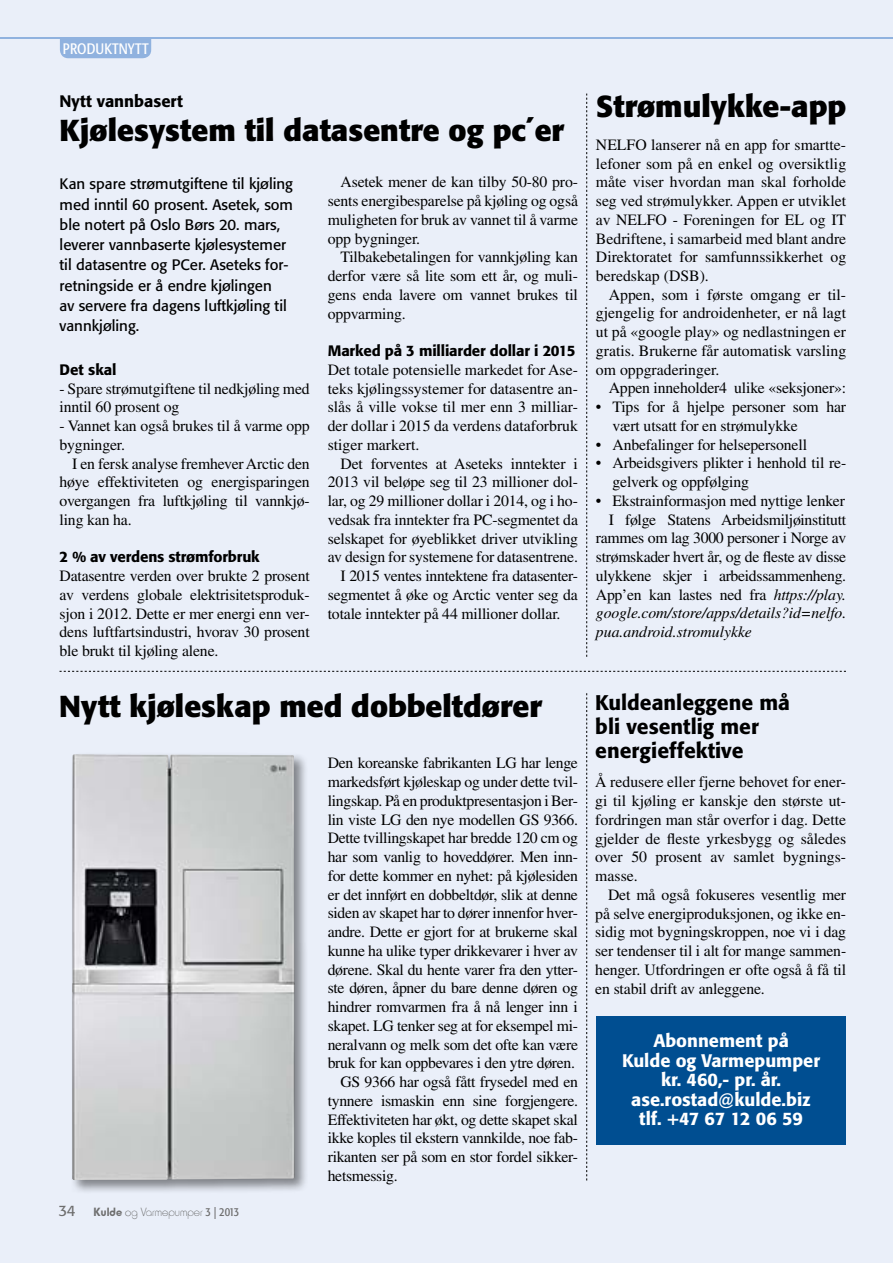
<style>
.page{position:relative;width:893px;height:1263px;background:#eaeff9}
.page>*{position:absolute;margin:0;border:0;box-sizing:border-box;transform-origin:0 0}
.t1{font:700 30px "Formata";color:#000}
.t2{font:500 21px/24px "Formata";color:#000}
.t3{font:500 18px/19.5px "Formata";color:#fff;text-align:center}
.t4{font:500 16.5px "Formata";color:#000}
.t5{font:15.75px/18.8px "Times";letter-spacing:-.02em;color:#000;text-align:justify}
.t6{font:italic 15.75px "Times";letter-spacing:-.005em;color:#000}
.t7{font:15px/20.2px "Formata";color:#000}
.t8{font:500 15px "Formata";letter-spacing:-.01em;color:#000}
.t9{font:condensed 15px "Formata";color:#fff}
.t10{font:100 12px "Hammer";color:#565655}
.s1{font-family:"Formata";font-weight:400;font-size:15px;color:#6e6e6e}
.s2{font-family:"Hammer Fat";font-weight:400;color:#6e6e6e}
.s3{font-family:"Formata";font-weight:400;font-stretch:condensed;color:#6e6e6e}
.s4{font-style:italic}
</style>
<div class="page">
<div style="left:60px;top:39px;width:91px;height:20px;background:#90b2df"></div>
<hr style="left:0;top:37px;width:892px;height:2px;background:#90b2df">
<div style="left:70px;top:752px;width:239px;height:441px;background:#000;opacity:.45"></div>
<img style="left:72px;top:754px;width:223px;height:426px">
<svg style="left:60px;top:671px;width:786px;height:1px"></svg>
<svg style="left:586px;top:693px;width:1px;height:487px"></svg>
<svg style="left:586px;top:94px;width:1px;height:563px"></svg>
<div style="left:596px;top:1016px;width:250px;height:128px;background:#004e91"></div>
<p class="t9" style="left:63px;top:39px;width:87px">PRODUKTNYTT</p>
<p class="t9" style="left:64px;top:40px;width:54px">NYHETER</p>
<p class="t4" style="left:60px;top:91px;width:125px">Nytt vannbasert</p>
<h1 class="t1" style="left:60px;top:112px;width:507px">Kjølesystem til datasentre og pc´er</h1>
<p class="t7" style="left:60px;top:174px;width:235px">Kan spare strømutgiftene til kjøling med inntil 60 prosent. Asetek, som ble notert på Oslo Børs 20. mars, leverer vannbaserte kjølesystemer til datasentre og PCer. Aseteks for&shy;retningside er å endre kjølingen<br>av servere fra dagens luftkjøling til vannkjøling.</p>
<p class="t5" style="left:328px;top:173px;width:252px;text-indent:13px">Asetek mener de kan tilby 50-80 pro&shy;sents energibesparelse på kjøling og også muligheten for bruk av vannet til å varme opp bygninger.</p>
<p class="t5" style="left:328px;top:248px;width:252px;text-indent:13px">Tilbakebetalingen for vannkjøling kan derfor være så lite som ett år, og muli&shy;gens enda lavere om vannet brukes til oppvarming.</p>
<p class="t8" style="left:328px;top:342px;width:249px">Marked på 3 milliarder dollar i 2015</p>
<p class="t5" style="left:328px;top:360px;width:252px">Det totale potensielle markedet for Ase&shy;teks kjølingssystemer for datasentre an&shy;slås å ville vokse til mer enn 3 milliar&shy;der dollar i 2015 da verdens dataforbruk stiger markert.</p>
<p class="t5" style="left:340px;top:454px;width:239px">Det forventes at Aseteks inntekter i</p>
<p class="t5" style="left:328px;top:473px;width:252px">2013 vil beløpe seg til 23 millioner dol-</p>
<p class="t5" style="left:328px;top:491px;width:252px">lar, og 29 millioner dollar i 2014, og i ho-</p>
<p class="t5" style="left:328px;top:510px;width:252px">vedsak fra inntekter fra PC-segmentet da</p>
<p class="t5" style="left:328px;top:529px;width:252px">selskapet for øyeblikket driver utvikling</p>
<p class="t5" style="left:328px;top:547px;width:252px">av design for systemene for datasentrene.</p>
<p class="t5" style="left:340px;top:566px;width:239px">I 2015 ventes inntektene fra datasenter-</p>
<p class="t5" style="left:328px;top:585px;width:252px">segmentet å øke og Arctic venter seg da</p>
<p class="t5" style="left:328px;top:604px;width:234px">totale inntekter på 44 millioner dollar.</p>
<p class="t8" style="left:60px;top:360px;width:59px">Det skal</p>
<p class="t5" style="left:60px;top:379px;width:252px">- Spare strømutgiftene til nedkjøling med inntil 60 prosent og</p>
<p class="t5" style="left:60px;top:416px;width:252px">- Vannet kan også brukes til å varme opp bygninger.</p>
<p class="t5" style="left:60px;top:454px;width:252px;text-indent:13px">I en fersk analyse fremhever Arctic den høye effektiviteten og energisparingen overgangen fra luftkjøling til vannkjø&shy;ling kan ha.</p>
<p class="t8" style="left:60px;top:548px;width:202px">2 % av verdens strømforbruk</p>
<p class="t5" style="left:60px;top:566px;width:252px">Datasentre verden over brukte 2 prosent av verdens globale elektrisitetsproduk&shy;sjon i 2012. Dette er mer energi enn ver&shy;dens luftfartsindustri, hvorav 30 prosent ble brukt til kjøling alene.</p>
<h1 class="t1" style="left:59px;top:687px;width:485px">Nytt kjøleskap med dobbeltdører</h1>
<p class="t10" style="left:59px;top:1203px;width:182px"><span class="s1">34</span> <span class="s2">Kulde</span> og Varmepumper <span class="s3">3 | 2013</span></p>
<p class="t5" style="left:328px;top:754px;width:252px">Den koreanske fabrikanten LG har lenge</p>
<p class="t5" style="left:328px;top:772px;width:252px">markedsført kjøleskap og under dette tvil-</p>
<p class="t5" style="left:328px;top:791px;width:252px">lingskap. På en produktpresentasjon i Ber-</p>
<p class="t5" style="left:328px;top:810px;width:252px">lin viste LG den nye modellen GS 9366.</p>
<p class="t5" style="left:328px;top:829px;width:252px">Dette tvillingskapet har bredde 120 cm og</p>
<p class="t5" style="left:328px;top:847px;width:252px">har som vanlig to hoveddører. Men inn-</p>
<p class="t5" style="left:328px;top:866px;width:252px">for dette kommer en nyhet: på kjølesiden</p>
<p class="t5" style="left:328px;top:885px;width:252px">er det innført en dobbeltdør, slik at denne</p>
<p class="t5" style="left:328px;top:904px;width:252px">siden av skapet har to dører innenfor hver-</p>
<p class="t5" style="left:328px;top:922px;width:252px">andre. Dette er gjort for at brukerne skal</p>
<p class="t5" style="left:328px;top:941px;width:252px">kunne ha ulike typer drikkevarer i hver av</p>
<p class="t5" style="left:328px;top:960px;width:252px">dørene. Skal du hente varer fra den ytter-</p>
<p class="t5" style="left:328px;top:978px;width:252px">ste døren, åpner du bare denne døren og</p>
<p class="t5" style="left:328px;top:997px;width:252px">hindrer romvarmen fra å nå lenger inn i</p>
<p class="t5" style="left:328px;top:1016px;width:252px">skapet. LG tenker seg at for eksempel mi-</p>
<p class="t5" style="left:328px;top:1035px;width:252px">neralvann og melk som det ofte kan være</p>
<p class="t5" style="left:328px;top:1053px;width:249px">bruk for kan oppbevares i den ytre døren.</p>
<p class="t5" style="left:340px;top:1072px;width:239px">GS 9366 har også fått frysedel med en</p>
<p class="t5" style="left:328px;top:1091px;width:252px">tynnere ismaskin enn sine forgjengere.</p>
<p class="t5" style="left:328px;top:1110px;width:252px">Effektiviteten har økt, og dette skapet skal</p>
<p class="t5" style="left:328px;top:1128px;width:252px">ikke koples til ekstern vannkilde, noe fab-</p>
<p class="t5" style="left:328px;top:1147px;width:252px">rikanten ser på som en stor fordel sikker-</p>
<p class="t5" style="left:328px;top:1166px;width:71px">hetsmessig.</p>
<h1 class="t1" style="left:596px;top:88px;width:252px">Strømulykke-app</h1>
<p class="t5" style="left:596px;top:135px;width:252px">NELFO lanserer nå en app for smartte&shy;lefoner som på en enkel og oversiktlig måte viser hvordan man skal forholde seg ved strømulykker. Appen er utviklet av NELFO - Foreningen for EL og IT Bedriftene, i samarbeid med blant andre Direktoratet for samfunnssikkerhet og beredskap (DSB).</p>
<p class="t5" style="left:596px;top:285px;width:252px;text-indent:13px">Appen, som i første omgang er til&shy;gjengelig for androidenheter, er nå lagt ut på «google play» og nedlastningen er gratis. Brukerne får automatisk varsling om oppgraderinger.</p>
<p class="t5" style="left:609px;top:379px;width:239px">Appen inneholder4 ulike «seksjoner»:</p>
<p class="t5" style="left:612px;top:397px;width:235px;text-indent:-17px">• Tips for å hjelpe personer som har vært utsatt for en strømulykke</p>
<p class="t5" style="left:596px;top:435px;width:213px">• Anbefalinger for helsepersonell</p>
<p class="t5" style="left:612px;top:454px;width:235px;text-indent:-17px">• Arbeidsgivers plikter i henhold til re&shy;gelverk og oppfølging</p>
<p class="t5" style="left:596px;top:491px;width:251px">• Ekstrainformasjon med nyttige lenker</p>
<p class="t5" style="left:609px;top:510px;width:239px">I følge Statens Arbeidsmiljøinstitutt</p>
<p class="t5" style="left:596px;top:529px;width:252px">rammes om lag 3000 personer i Norge av</p>
<p class="t5" style="left:596px;top:547px;width:252px">strømskader hvert år, og de fleste av disse</p>
<p class="t5" style="left:596px;top:566px;width:252px">ulykkene skjer i arbeidssammenheng.</p>
<p class="t5" style="left:596px;top:585px;width:252px">App’en kan lastes ned fra <span class="s4">https://play.</span></p>
<p class="t6" style="left:596px;top:604px;width:252px">google.com/store/apps/details?id=nelfo.</p>
<p class="t6" style="left:596px;top:623px;width:157px">pua.android.stromulykke</p>
<h2 class="t2" style="left:595px;top:690px;width:196px">Kuldeanleggene må bli vesentlig mer energieffektive</h2>
<p class="t5" style="left:595px;top:773px;width:252px">Å redusere eller fjerne behovet for ener&shy;gi til kjøling er kanskje den største ut&shy;fordringen man står overfor i dag. Dette gjelder de fleste yrkesbygg og således over 50 prosent av samlet bygnings&shy;masse.</p>
<p class="t5" style="left:595px;top:885px;width:252px;text-indent:13px">Det må også fokuseres vesentlig mer på selve energiproduksjonen, og ikke en&shy;sidig mot bygningskroppen, noe vi i dag ser tendenser til i alt for mange sammen&shy;henger. Utfordringen er ofte også å få til en stabil drift av anleggene.</p>
<p class="t3" style="left:622px;top:1031px;width:200px">Abonnement på<br>Kulde og Varmepumper kr. 460,- pr. år. ase.rostad@kulde.biz tlf. +47 67 12 06 59</p>
</div>
